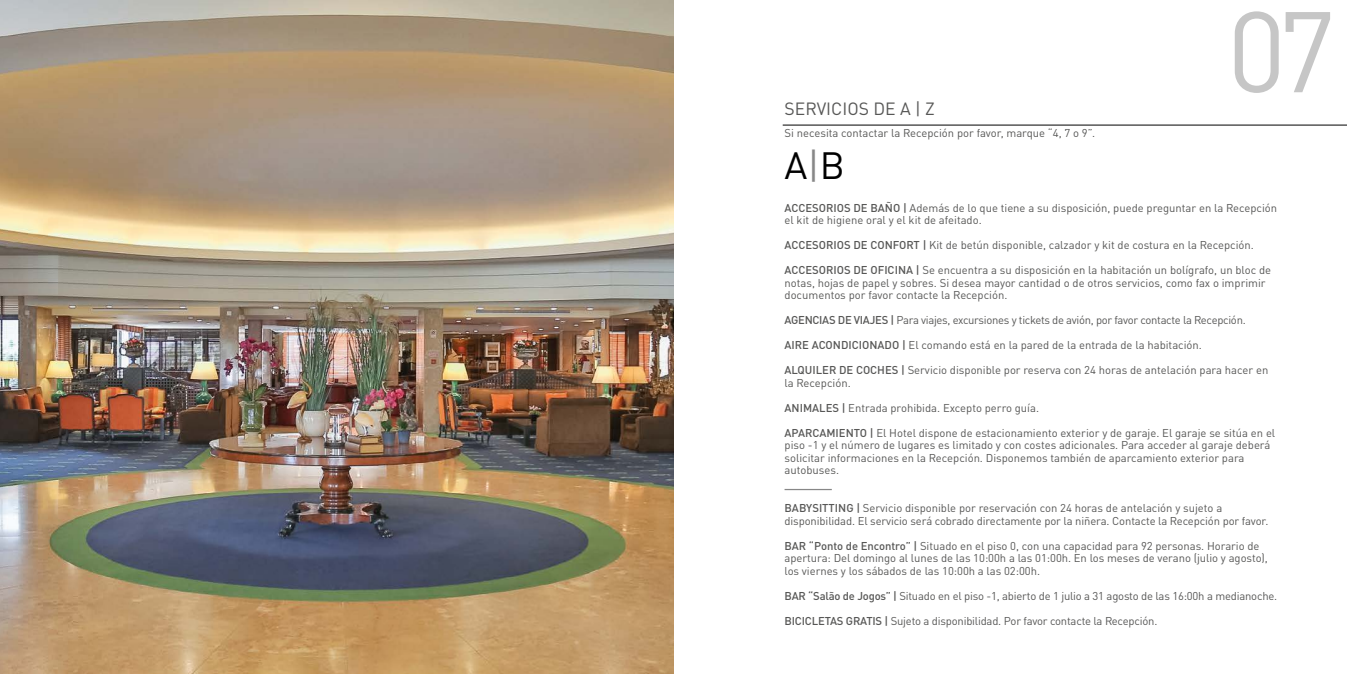
<style>
.page{position:relative;width:1347px;height:674px;background:#fff}
.page>*{position:absolute;margin:0;border:0;box-sizing:border-box;transform-origin:0 0}
.t1{font:112.5px "DIN Pro";color:#c6c6c6}
.t2{font:37.5px "DIN Pro";color:#000}
.t3{font:17.5px "DIN Pro";color:#575756}
.t4{font:11.25px/12.5px "DIN Pro";color:#575756}
.t5{font:11.25px "DIN Pro";letter-spacing:-.025em;color:#575756}
.s1{color:#878787}
.s2{font-weight:500}
</style>
<div class="page">
<hr style="left:782px;top:125px;width:564px;height:1px;background:#000">
<hr style="left:784px;top:488px;width:47px;height:2px;background:#878787">
<img style="left:0;top:0;width:673px;height:673px">
<h3 class="t3" style="left:784px;top:95px;width:152px">SERVICIOS DE A | Z</h3>
<p class="t4" style="left:784px;top:126px;width:312px">Si necesita contactar la Recepción por favor, marque “4, 7 o 9”.</p>
<h2 class="t2" style="left:784px;top:136px;width:62px">A<span class="s1">|</span>B</h2>
<h1 class="t1" style="left:1227px;top:-37px;width:110px">07</h1>
<p class="t4" style="left:784px;top:200px;width:494px"><span class="s2">ACCESORIOS DE BAÑO |</span> Además de lo que tiene a su disposición, puede preguntar en la Recepción el kit de higiene oral y el kit de afeitado.</p>
<p class="t4" style="left:784px;top:238px;width:471px"><span class="s2">ACCESORIOS DE CONFORT |</span> Kit de betún disponible, calzador y kit de costura en la Recepción.</p>
<p class="t4" style="left:784px;top:263px;width:488px"><span class="s2">ACCESORIOS DE OFICINA |</span> Se encuentra a su disposición en la habitación un bolígrafo, un bloc de notas, hojas de papel y sobres. Si desea mayor cantidad o de otros servicios, como fax o imprimir documentos por favor contacte la Recepción.</p>
<p class="t5" style="left:784px;top:311px;width:462px"><span class="s2">AGENCIAS DE VIAJES |</span> Para viajes, excursiones y tickets de avión, por favor contacte la Recepción.</p>
<p class="t4" style="left:784px;top:338px;width:419px"><span class="s2">AIRE ACONDICIONADO |</span> El comando está en la pared de la entrada de la habitación.</p>
<p class="t4" style="left:784px;top:363px;width:485px"><span class="s2">ALQUILER DE COCHES |</span> Servicio disponible por reserva con 24 horas de antelación para hacer en la Recepción.</p>
<p class="t4" style="left:784px;top:400px;width:256px"><span class="s2">ANIMALES |</span> Entrada prohibida. Excepto perro guía.</p>
<p class="t4" style="left:784px;top:425px;width:492px"><span class="s2">APARCAMIENTO |</span> El Hotel dispone de estacionamiento exterior y de garaje. El garaje se sitúa en el piso -1 y el número de lugares es limitado y con costes adicionales. Para acceder al garaje deberá solicitar informaciones en la Recepción. Disponemos también de aparcamiento exterior para autobuses.</p>
<p class="t4" style="left:784px;top:500px;width:485px"><span class="s2">BABYSITTING |</span> Servicio disponible por reservación con 24 horas de antelación y sujeto a disponibilidad. El servicio será cobrado directamente por la niñera. Contacte la Recepción por favor.</p>
<p class="t4" style="left:784px;top:537px;width:485px"><span class="s2">BAR “Ponto de Encontro” |</span> Situado en el piso 0, con una capacidad para 92 personas. Horario de apertura: Del domingo al lunes de las 10:00h a las 01:00h. En los meses de verano (julio y agosto), los viernes y los sábados de las 10:00h a las 02:00h.</p>
<p class="t4" style="left:784px;top:587px;width:494px"><span class="s2">BAR “Salão de Jogos” |</span> Situado en el piso -1, abierto de 1 julio a 31 agosto de las 16:00h a medianoche.</p>
<p class="t4" style="left:784px;top:612px;width:374px"><span class="s2">BICICLETAS GRATIS |</span> Sujeto a disponibilidad. Por favor contacte la Recepción.</p>
</div>
